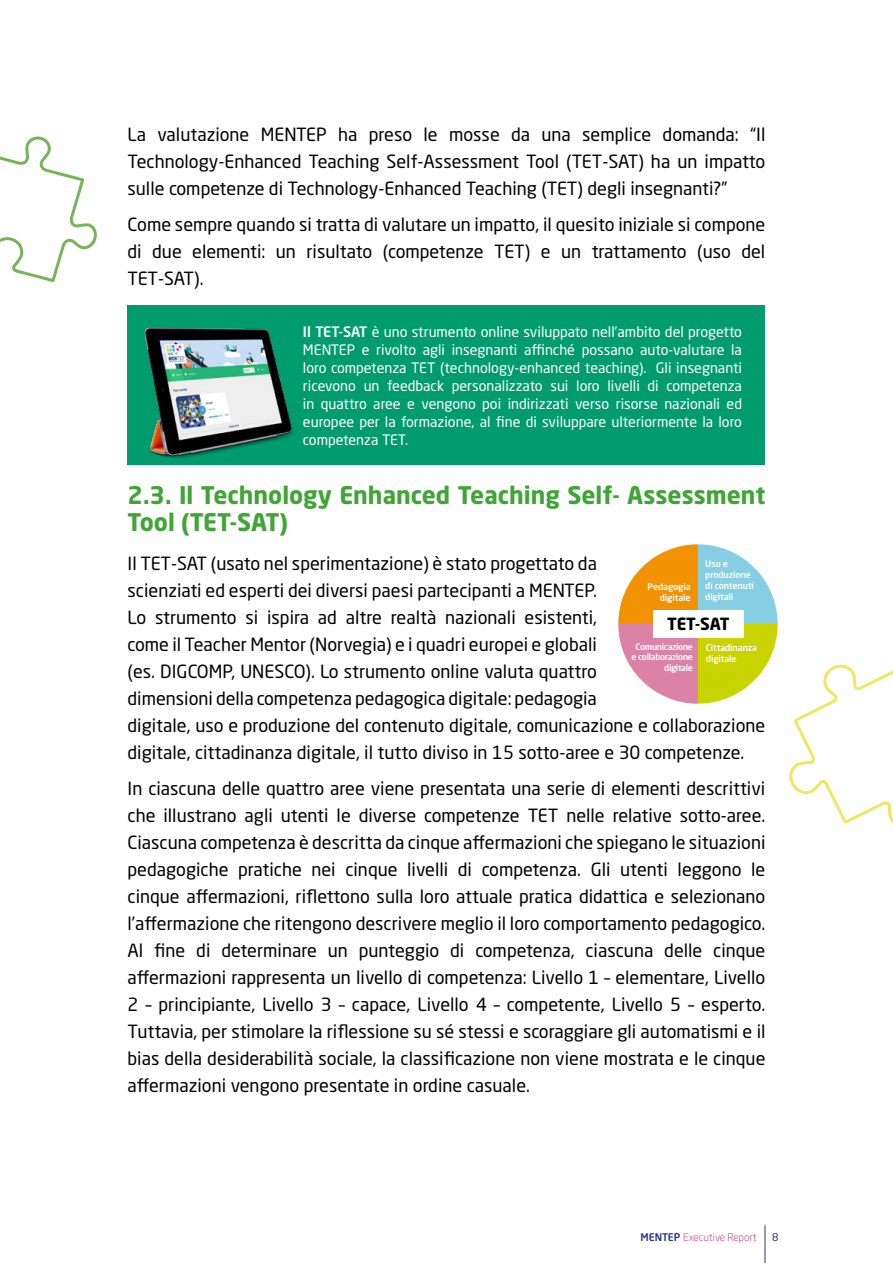
<style>
.page{position:relative;width:893px;height:1263px;background:#fff}
.page>*{position:absolute;margin:0;border:0;box-sizing:border-box;transform-origin:0 0}
.t1{font:700 24px/27px "Neo Sans Std";color:#3fa535}
.Body_text{font:18px/27px "Neo Sans Std";color:#000;text-align:justify}
.t2{font:700 16.65px "Neo Sans Std";letter-spacing:-.015em;color:#000}
.t3{font:14.25px/18px "Neo Sans Std";color:#fff;text-align:justify}
.t4{font:300 10.5px "Neo Sans Std";color:#c70c6f}
.t5{font:10.5px "Neo Sans Std";color:#283583}
.t6{font:500 9px/10.8px "Neo Sans Std";letter-spacing:-.01em;color:#fff}
.t7{font:500 8.7px/10.5px "Neo Sans Std";letter-spacing:-.03em;color:#fff;text-align:right}
.s1{font-weight:500}
.s2{font-weight:500;color:#283583}
</style>
<div class="page">
<hr style="left:765px;top:1225px;width:1px;height:38px;background:#283583">
<div style="left:128px;top:305px;width:637px;height:160px;background:#009c6e"></div>
<img style="left:144px;top:327px;width:150px;height:131px">
<svg style="left:0;top:136px;width:97px;height:146px"></svg>
<svg style="left:789px;top:664px;width:104px;height:160px"></svg>
<svg style="left:618px;top:544px;width:80px;height:80px;fill:#f39200"></svg>
<svg style="left:698px;top:544px;width:80px;height:80px;fill:#85cee4"></svg>
<svg style="left:618px;top:624px;width:80px;height:80px;fill:#dc82a7"></svg>
<svg style="left:698px;top:624px;width:80px;height:80px;fill:#c8d300"></svg>
<div style="left:653px;top:610px;width:91px;height:28px;background:#fff"></div>
<p class="Body_text" style="left:128px;top:121px;width:639px">La valutazione MENTEP ha preso le mosse da una semplice domanda: “Il Technology-Enhanced Teaching Self-Assessment Tool (TET-SAT) ha un impatto sulle competenze di Technology-Enhanced Teaching (TET) degli insegnanti?”</p>
<p class="Body_text" style="left:128px;top:210px;width:639px">Come sempre quando si tratta di valutare un impatto, il quesito iniziale si compone di due elementi: un risultato (competenze TET) e un trattamento (uso del TET-SAT).</p>
<p class="t3" style="left:303px;top:323px;width:441px"><span class="s1">Il TET-SAT</span> è uno strumento online sviluppato nell’ambito del progetto MENTEP e rivolto agli insegnanti affinché possano auto-valutare la loro competenza TET (technology-enhanced teaching). Gli insegnanti ricevono un feedback personalizzato sui loro livelli di competenza in quattro aree e vengono poi indirizzati verso risorse nazionali ed europee per la formazione, al fine di sviluppare ulteriormente la loro competenza TET.</p>
<h2 class="t1" style="left:128px;top:481px;width:639px">2.3. Il Technology Enhanced Teaching Self- Assessment<br>Tool (TET-SAT)</h2>
<p class="Body_text" style="left:128px;top:550px;width:639px;text-align:left">Il TET-SAT (usato nel sperimentazione) è stato progettato da<br>scienziati ed esperti dei diversi paesi partecipanti a MENTEP.<br>Lo strumento si ispira ad altre realtà nazionali esistenti,<br>come il Teacher Mentor (Norvegia) e i quadri europei e globali<br>(es. DIGCOMP, UNESCO). Lo strumento online valuta quattro<br>dimensioni della competenza pedagogica digitale: pedagogia<br>digitale, uso e produzione del contenuto digitale, comunicazione e collaborazione digitale, cittadinanza digitale, il tutto diviso in 15 sotto-aree e 30 competenze.</p>
<p class="Body_text" style="left:128px;top:774px;width:639px">In ciascuna delle quattro aree viene presentata una serie di elementi descrittivi che illustrano agli utenti le diverse competenze TET nelle relative sotto-aree.<br>Ciascuna competenza è descritta da cinque affermazioni che spiegano le situazioni pedagogiche pratiche nei cinque livelli di competenza. Gli utenti leggono le cinque affermazioni, riflettono sulla loro attuale pratica didattica e selezionano l’affermazione che ritengono descrivere meglio il loro comportamento pedagogico.<br>Al fine di determinare un punteggio di competenza, ciascuna delle cinque affermazioni rappresenta un livello di competenza: Livello 1 – elementare, Livello 2 – principiante, Livello 3 – capace, Livello 4 – competente, Livello 5 – esperto.<br>Tuttavia, per stimolare la riflessione su sé stessi e scoraggiare gli automatismi e il bias della desiderabilità sociale, la classificazione non viene mostrata e le cinque affermazioni vengono presentate in ordine casuale.</p>
<p class="t6" style="left:705px;top:558px;width:50px">Uso e produzione di contenuti digitali</p>
<p class="t6" style="left:648px;top:581px;width:45px;text-align:right">Pedagogia digitale</p>
<p class="t2" style="left:667px;top:613px;width:64px">TET-SAT</p>
<p class="t7" style="left:632px;top:641px;width:63px">Comunicazione e collaborazione digitale</p>
<p class="t6" style="left:706px;top:642px;width:53px">Cittadinanza digitale</p>
<p class="t4" style="left:640px;top:1230px;width:118px"><span class="s2">MENTEP</span> Executive Report</p>
<p class="t5" style="left:772px;top:1230px;width:8px">8</p>
</div>
